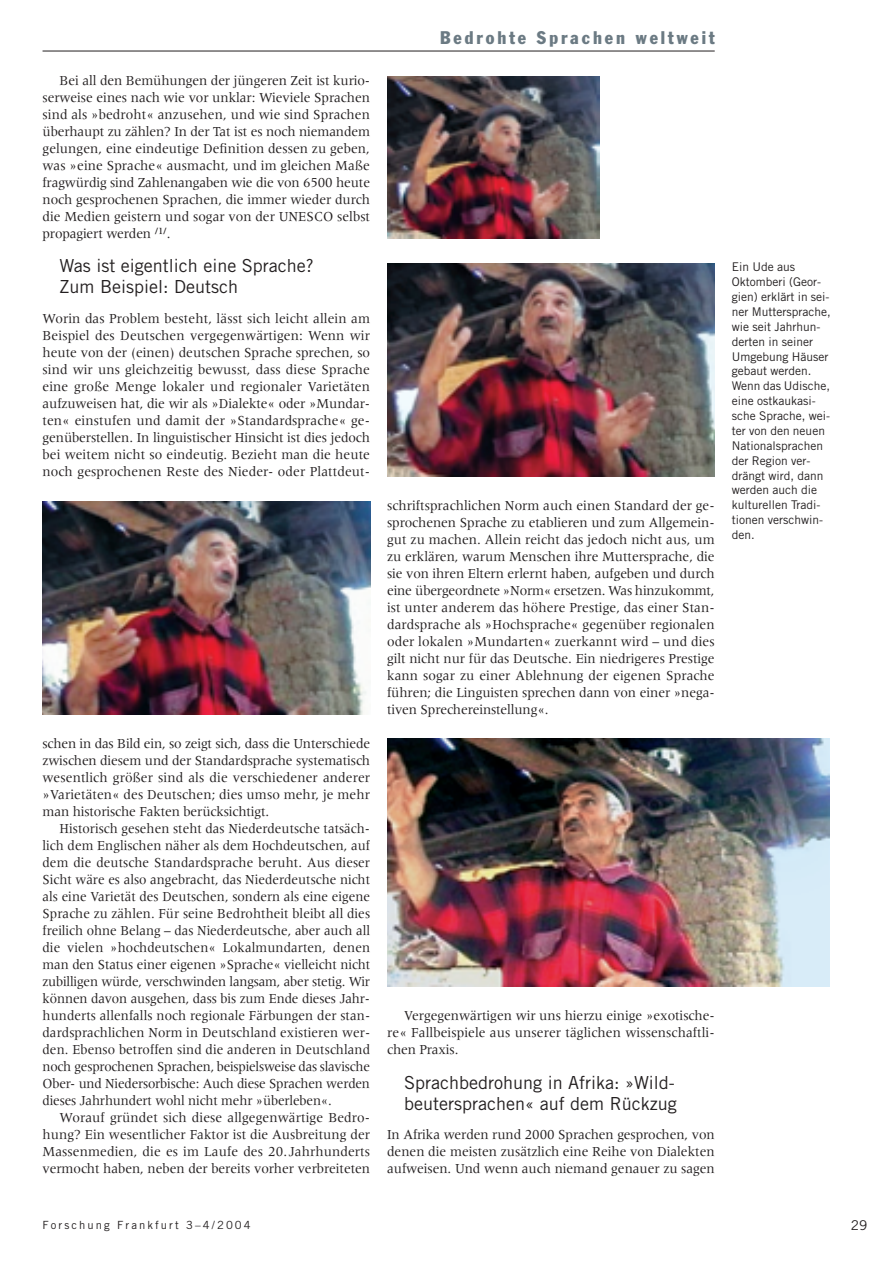
<style>
.page{position:relative;width:893px;height:1263px;background:#fff}
.page>*{position:absolute;margin:0;border:0;box-sizing:border-box;transform-origin:0 0}
.t1{font:18px/21px "Trade Gothic";color:#231f20}
.t2{font:condensed 18px "Franklin Gothic";letter-spacing:.16em;color:#6b7a83}
.t3{font:14.25px/17px "Meridien";letter-spacing:-.005em;color:#231f20;text-align:justify;scale:.95 1}
.t4{font:14.25px/17px "Meridien";letter-spacing:-.005em;color:#231f20;text-align:justify;scale:.93 1}
.t5{font:13.5px "Trade Gothic";color:#231f20}
.t6{font:12px/14.9px "Trade Gothic";color:#231f20}
.t7{font:11.25px "Trade Gothic";letter-spacing:.185em;color:#231f20}
</style>
<div class="page">
<hr style="left:43px;top:51px;width:671px;height:1px;background:#231f20">
<img style="left:387px;top:77px;width:213px;height:161px">
<img style="left:387px;top:264px;width:327px;height:212px">
<img style="left:43px;top:502px;width:327px;height:212px">
<img style="left:387px;top:738px;width:442px;height:248px">
<p class="t3" style="left:43px;top:73px;width:346px;text-indent:17px">Bei all den Bemühungen der jüngeren Zeit ist kurio&shy;serweise eines nach wie vor unklar: Wieviele Sprachen sind als »bedroht« anzusehen, und wie sind Sprachen überhaupt zu zählen? In der Tat ist es noch niemandem gelungen, eine eindeutige Definition dessen zu geben, was »eine Sprache« ausmacht, und im gleichen Maße fragwürdig sind Zahlenangaben wie die von 6500 heute noch gesprochenen Sprachen, die immer wieder durch die Medien geistern und sogar von der UNESCO selbst propagiert werden <sup>/1/</sup>.</p>
<p class="t1" style="left:60px;top:257px;width:256px">Was ist eigentlich eine Sprache?<br>Zum Beispiel: Deutsch</p>
<p class="t3" style="left:43px;top:311px;width:346px">Worin das Problem besteht, lässt sich leicht allein am Beispiel des Deutschen vergegenwärtigen: Wenn wir heute von der (einen) deutschen Sprache sprechen, so sind wir uns gleichzeitig bewusst, dass diese Sprache eine große Menge lokaler und regionaler Varietäten aufzuweisen hat, die wir als »Dialekte« oder »Mundar&shy;ten« einstufen und damit der »Standardsprache« ge&shy;genüberstellen. In linguistischer Hinsicht ist dies jedoch bei weitem nicht so eindeutig. Bezieht man die heute noch gesprochenen Reste des Nieder- oder Plattdeut-</p>
<p class="t3" style="left:43px;top:736px;width:346px">schen in das Bild ein, so zeigt sich, dass die Unterschiede zwischen diesem und der Standardsprache systematisch wesentlich größer sind als die verschiedener anderer »Varietäten« des Deutschen; dies umso mehr, je mehr man historische Fakten berücksichtigt.</p>
<p class="t4" style="left:43px;top:821px;width:354px;text-indent:17px">Historisch gesehen steht das Niederdeutsche tatsäch&shy;lich dem Englischen näher als dem Hochdeutschen, auf dem die deutsche Standardsprache beruht. Aus dieser Sicht wäre es also angebracht, das Niederdeutsche nicht als eine Varietät des Deutschen, sondern als eine eigene Sprache zu zählen. Für seine Bedrohtheit bleibt all dies freilich ohne Belang – das Niederdeutsche, aber auch all die vielen »hochdeutschen« Lokalmundarten, denen man den Status einer eigenen »Sprache« vielleicht nicht zubilligen würde, verschwinden langsam, aber stetig. Wir können davon ausgehen, dass bis zum Ende dieses Jahr&shy;hunderts allenfalls noch regionale Färbungen der stan&shy;dardsprachlichen Norm in Deutschland existieren wer&shy;den. Ebenso betroffen sind die anderen in Deutschland noch gesprochenen Sprachen, beispielsweise das slavische Ober- und Niedersorbische: Auch diese Sprachen werden dieses Jahrhundert wohl nicht mehr »überleben«.</p>
<p class="t3" style="left:43px;top:1111px;width:346px;text-indent:17px">Worauf gründet sich diese allgegenwärtige Bedro&shy;hung? Ein wesentlicher Faktor ist die Ausbreitung der Massenmedien, die es im Laufe des 20.Jahrhunderts vermocht haben, neben der bereits vorher verbreiteten</p>
<p class="t2" style="left:440px;top:31px;width:276px">Bedrohte Sprachen weltweit</p>
<p class="t3" style="left:387px;top:498px;width:346px">schriftsprachlichen Norm auch einen Standard der ge&shy;sprochenen Sprache zu etablieren und zum Allgemein&shy;gut zu machen. Allein reicht das jedoch nicht aus, um zu erklären, warum Menschen ihre Muttersprache, die sie von ihren Eltern erlernt haben, aufgeben und durch eine übergeordnete »Norm« ersetzen. Was hinzukommt, ist unter anderem das höhere Prestige, das einer Stan&shy;dardsprache als »Hochsprache« gegenüber regionalen oder lokalen »Mundarten« zuerkannt wird – und dies gilt nicht nur für das Deutsche. Ein niedrigeres Prestige kann sogar zu einer Ablehnung der eigenen Sprache führen; die Linguisten sprechen dann von einer »nega&shy;tiven Sprechereinstellung«.</p>
<p class="t3" style="left:387px;top:1008px;width:346px;text-indent:17px">Vergegenwärtigen wir uns hierzu einige »exotische&shy;re« Fallbeispiele aus unserer täglichen wissenschaftli&shy;chen Praxis.</p>
<p class="t1" style="left:404px;top:1073px;width:274px">Sprachbedrohung in Afrika: »Wild&shy;beutersprachen« auf dem Rückzug</p>
<p class="t3" style="left:387px;top:1128px;width:346px">In Afrika werden rund 2000 Sprachen gesprochen, von denen die meisten zusätzlich eine Reihe von Dialekten aufweisen. Und wenn auch niemand genauer zu sagen</p>
<p class="t6" style="left:731px;top:261px;width:100px">Ein Ude aus<br>Oktomberi (Geor&shy;gien) erklärt in sei&shy;ner Muttersprache, wie seit Jahrhun&shy;derten in seiner<br>Umgebung Häuser gebaut werden.<br>Wenn das Udische, eine ostkaukasi&shy;sche Sprache, wei&shy;ter von den neuen<br>Nationalsprachen der Region ver&shy;drängt wird, dann werden auch die kulturellen Tradi&shy;tionen verschwin&shy;den.</p>
<p class="t7" style="left:43px;top:1221px;width:210px">Forschung Frankfurt 3–4/2004</p>
<p class="t5" style="left:850px;top:1220px;width:18px">29</p>
</div>
